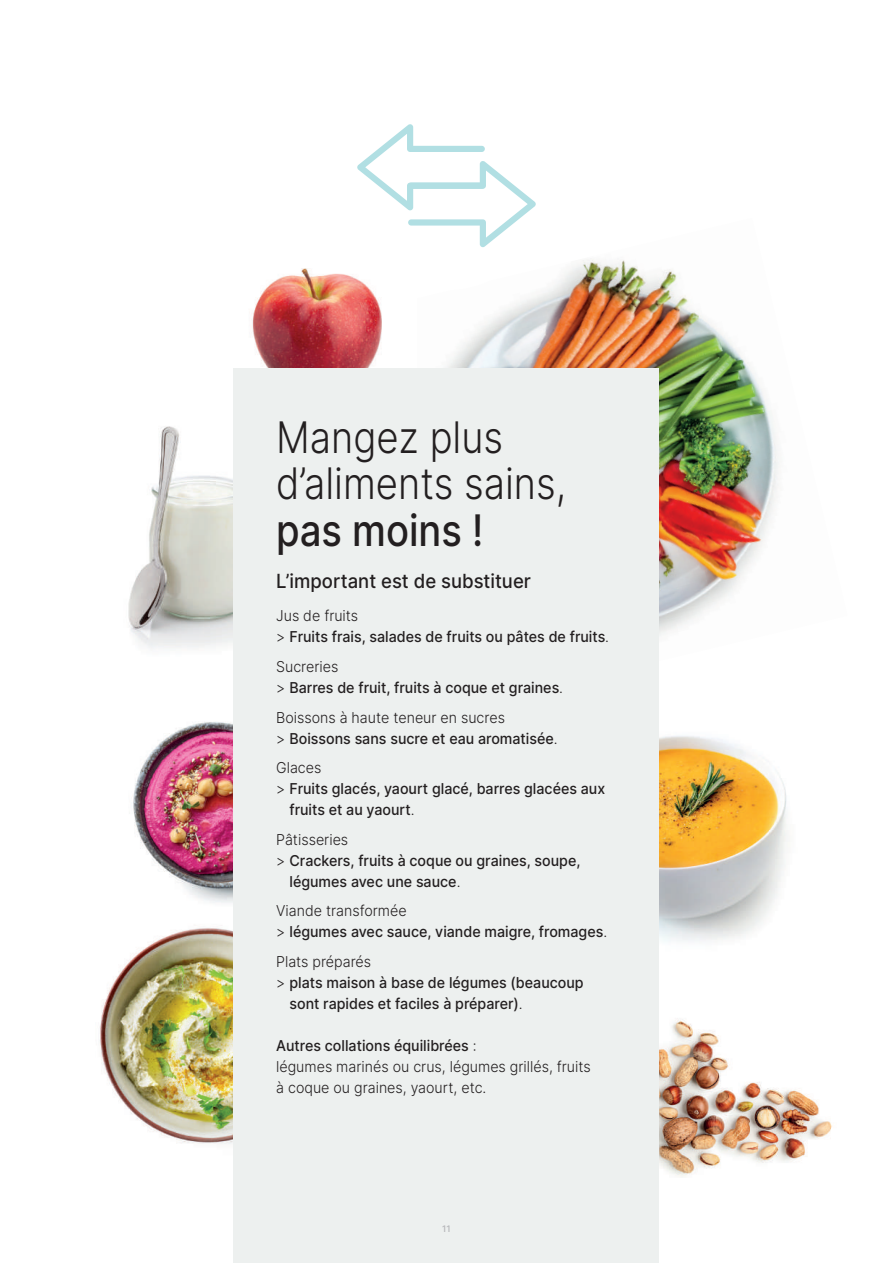
<style>
.page{position:relative;width:893px;height:1263px;background:#fff}
.page>*{position:absolute;margin:0;border:0;box-sizing:border-box;transform-origin:0 0}
.t1{font:300 43.5px/46.5px "Inter";color:#231f20;scale:.88 1}
.t2{font:500 43.5px "Inter";color:#231f20;scale:.88 1}
.t3{font:500 19.5px "Inter";color:#231f20;scale:.95 1}
.t4{font:500 15px/21px "Inter";color:#231f20;scale:.95 1}
.t5{font:300 15px/21px "Inter";color:#231f20;scale:.95 1}
.t6{font:500 9px "Inter";color:#b4b5b8}
.s1{font-weight:300}
.s2{font-weight:500}
</style>
<div class="page">
<img style="left:446px;top:259px;width:333px;height:377px">
<img style="left:659px;top:1019px;width:173px;height:158px">
<img style="left:659px;top:736px;width:128px;height:205px">
<img style="left:128px;top:420px;width:106px;height:241px">
<img style="left:100px;top:920px;width:134px;height:241px">
<img style="left:133px;top:710px;width:101px;height:197px">
<img style="left:252px;top:268px;width:130px;height:100px">
<div style="left:234px;top:368px;width:425px;height:895px;background:#edf0ef"></div>
<div style="left:342px;top:81px;width:209px;height:209px;background:#fff;border-radius:50%"></div>
<svg style="left:357px;top:124px;width:179px;height:123px"></svg>
<h1 class="t1" style="left:276px;top:413px;width:331px">Mangez plus d’aliments sains,</h1>
<h1 class="t2" style="left:276px;top:498px;width:237px">pas moins !</h1>
<h2 class="t3" style="left:276px;top:566px;width:270px">L’important est de substituer</h2>
<p class="t4" style="left:276px;top:605px;width:352px"><span class="s1">Jus de fruits<br>&gt;</span> Fruits frais, salades de fruits ou pâtes de fruits<span class="s1">.</span></p>
<p class="t4" style="left:276px;top:656px;width:304px"><span class="s1">Sucreries<br>&gt;</span> Barres de fruit, fruits à coque et graines<span class="s1">.</span></p>
<p class="t4" style="left:276px;top:706px;width:298px"><span class="s1">Boissons à haute teneur en sucres<br>&gt;</span> Boissons sans sucre et eau aromatisée<span class="s1">.</span></p>
<p class="t5" style="left:276px;top:757px;width:49px">Glaces</p>
<p class="t4" style="left:276px;top:778px;width:348px"><span class="s1">&gt;</span> Fruits glacés, yaourt glacé, barres glacées aux</p>
<p class="t4" style="left:289px;top:799px;width:133px">fruits et au yaourt<span class="s1">.</span></p>
<p class="t5" style="left:276px;top:828px;width:77px">Pâtisseries</p>
<p class="t4" style="left:276px;top:849px;width:322px"><span class="s1">&gt;</span> Crackers, fruits à coque ou graines, soupe,</p>
<p class="t4" style="left:289px;top:870px;width:182px">légumes avec une sauce<span class="s1">.</span></p>
<p class="t4" style="left:276px;top:900px;width:350px"><span class="s1">Viande transformée<br>&gt;</span> légumes avec sauce, viande maigre, fromages<span class="s1">.</span></p>
<p class="t5" style="left:276px;top:950px;width:101px">Plats préparés</p>
<p class="t4" style="left:276px;top:971px;width:325px"><span class="s1">&gt;</span> plats maison à base de légumes (beaucoup</p>
<p class="t4" style="left:289px;top:992px;width:247px">sont rapides et faciles à préparer)<span class="s1">.</span></p>
<p class="t5" style="left:276px;top:1034px;width:333px"><span class="s2">Autres collations équilibrées</span> :<br>légumes marinés ou crus, légumes grillés, fruits à coque ou graines, yaourt, etc.</p>
<p class="t6" style="left:442px;top:1222px;width:10px">11</p>
</div>
